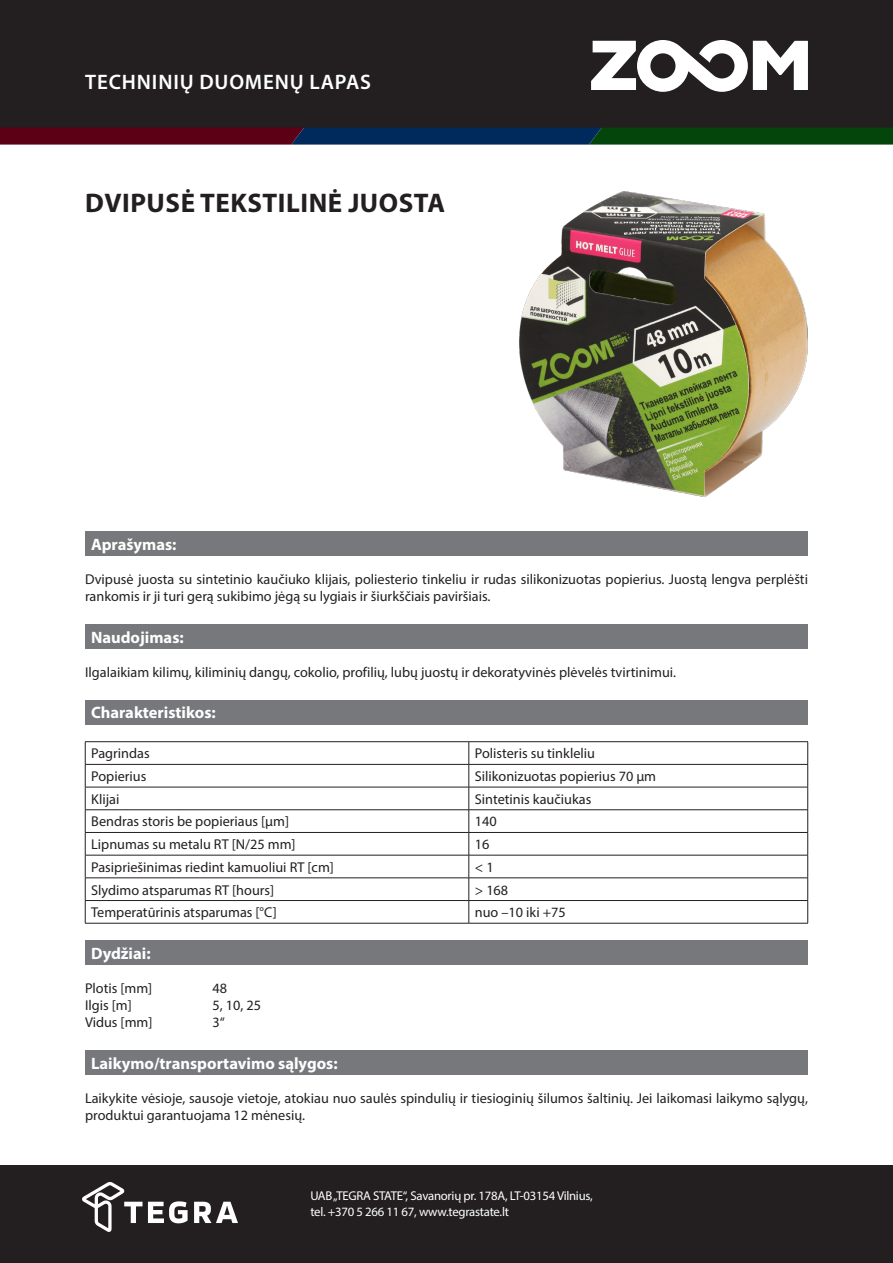
<style>
.page{position:relative;width:893px;height:1263px;background:#fff}
.page>*{position:absolute;margin:0;border:0;box-sizing:border-box;transform-origin:0 0}
.Pavadinimas{font:700 27px "Myriad Pro";letter-spacing:.02em;color:#231f20}
.t1{font:600 21px "Myriad Pro";letter-spacing:.04em;color:#fff}
.Tekstas_paprastas{font:700 16.5px "Myriad Pro";color:#fff}
.Tekstas_paprastas-2{font:14.25px/17.1px "Myriad Pro";color:#231f20}
.t2{font:12.75px/15.3px "Myriad Pro";letter-spacing:-.02em;color:#fff}
</style>
<div class="page">
<div style="left:0;top:0;width:893px;height:128px;background:#231f20"></div>
<svg style="left:0;top:128px;width:893px;height:17px"></svg>
<svg style="left:591px;top:40px;width:217px;height:52px"></svg>
<div style="left:85px;top:531px;width:723px;height:25px;background:#76787b"></div>
<div style="left:85px;top:624px;width:723px;height:25px;background:#76787b"></div>
<div style="left:85px;top:700px;width:723px;height:24px;background:#76787b"></div>
<hr style="left:85px;top:741px;width:384px;height:1px;background:#231f20">
<hr style="left:469px;top:741px;width:339px;height:1px;background:#231f20">
<hr style="left:85px;top:764px;width:384px;height:1px;background:#231f20">
<hr style="left:469px;top:764px;width:339px;height:1px;background:#231f20">
<hr style="left:85px;top:787px;width:384px;height:1px;background:#231f20">
<hr style="left:469px;top:787px;width:339px;height:1px;background:#231f20">
<hr style="left:85px;top:809px;width:384px;height:1px;background:#231f20">
<hr style="left:469px;top:809px;width:339px;height:1px;background:#231f20">
<hr style="left:85px;top:832px;width:384px;height:1px;background:#231f20">
<hr style="left:469px;top:832px;width:339px;height:1px;background:#231f20">
<hr style="left:85px;top:855px;width:384px;height:1px;background:#231f20">
<hr style="left:469px;top:855px;width:339px;height:1px;background:#231f20">
<hr style="left:85px;top:877px;width:384px;height:1px;background:#231f20">
<hr style="left:469px;top:877px;width:339px;height:1px;background:#231f20">
<hr style="left:85px;top:900px;width:384px;height:1px;background:#231f20">
<svg style="left:85px;top:742px;width:1px;height:181px"></svg>
<hr style="left:469px;top:900px;width:339px;height:1px;background:#231f20">
<svg style="left:469px;top:742px;width:1px;height:181px"></svg>
<svg style="left:807px;top:742px;width:1px;height:181px"></svg>
<hr style="left:85px;top:923px;width:384px;height:1px;background:#231f20">
<hr style="left:469px;top:923px;width:339px;height:1px;background:#231f20">
<div style="left:85px;top:940px;width:723px;height:25px;background:#76787b"></div>
<div style="left:85px;top:1050px;width:723px;height:25px;background:#76787b"></div>
<img style="left:519px;top:191px;width:289px;height:305px">
<div style="left:0;top:1165px;width:893px;height:98px;background:#231f20"></div>
<img style="left:82px;top:1182px;width:155px;height:49px">
<h2 class="t1" style="left:85px;top:69px;width:287px">TECHNINIŲ DUOMENŲ LAPAS</h2>
<p class="Pavadinimas" style="left:85px;top:185px;width:361px">DVIPUSĖ TEKSTILINĖ JUOSTA</p>
<p class="Tekstas_paprastas" style="left:91px;top:534px;width:87px">Aprašymas:</p>
<p class="Tekstas_paprastas-2" style="left:85px;top:571px;width:724px">Dvipusė juosta su sintetinio kaučiuko klijais, poliesterio tinkeliu ir rudas silikonizuotas popierius. Juostą lengva perplėšti rankomis ir ji turi gerą sukibimo jėgą su lygiais ir šiurkščiais paviršiais.</p>
<p class="Tekstas_paprastas" style="left:91px;top:626px;width:94px">Naudojimas:</p>
<p class="Tekstas_paprastas-2" style="left:85px;top:663px;width:593px">Ilgalaikiam kilimų, kiliminių dangų, cokolio, profilių, lubų juostų ir dekoratyvinės plėvelės tvirtinimui.</p>
<p class="Tekstas_paprastas" style="left:91px;top:702px;width:126px">Charakteristikos:</p>
<p class="Tekstas_paprastas-2" style="left:91px;top:745px;width:60px">Pagrindas</p>
<p class="Tekstas_paprastas-2" style="left:475px;top:745px;width:122px">Polisteris su tinkleliu</p>
<p class="Tekstas_paprastas-2" style="left:91px;top:767px;width:57px">Popierius</p>
<p class="Tekstas_paprastas-2" style="left:475px;top:767px;width:183px">Silikonizuotas popierius 70 µm</p>
<p class="Tekstas_paprastas-2" style="left:91px;top:790px;width:30px">Klijai</p>
<p class="Tekstas_paprastas-2" style="left:475px;top:790px;width:118px">Sintetinis kaučiukas</p>
<p class="Tekstas_paprastas-2" style="left:91px;top:813px;width:199px">Bendras storis be popieriaus [µm]</p>
<p class="Tekstas_paprastas-2" style="left:475px;top:813px;width:23px">140</p>
<p class="Tekstas_paprastas-2" style="left:91px;top:835px;width:206px">Lipnumas su metalu RT [N/25 mm]</p>
<p class="Tekstas_paprastas-2" style="left:475px;top:835px;width:16px">16</p>
<p class="Tekstas_paprastas-2" style="left:91px;top:858px;width:244px">Pasipriešinimas riedint kamuoliui RT [cm]</p>
<p class="Tekstas_paprastas-2" style="left:475px;top:858px;width:20px">&lt; 1</p>
<p class="Tekstas_paprastas-2" style="left:91px;top:881px;width:185px">Slydimo atsparumas RT [hours]</p>
<p class="Tekstas_paprastas-2" style="left:475px;top:881px;width:35px">&gt; 168</p>
<p class="Tekstas_paprastas-2" style="left:91px;top:904px;width:187px">Temperatūrinis atsparumas [°C]</p>
<p class="Tekstas_paprastas-2" style="left:475px;top:904px;width:93px">nuo –10 iki +75</p>
<p class="Tekstas_paprastas" style="left:91px;top:942px;width:61px">Dydžiai:</p>
<p class="Tekstas_paprastas-2" style="left:85px;top:979px;width:69px">Plotis [mm]</p>
<p class="Tekstas_paprastas-2" style="left:213px;top:979px;width:16px">48</p>
<p class="Tekstas_paprastas-2" style="left:85px;top:997px;width:48px">Ilgis [m]</p>
<p class="Tekstas_paprastas-2" style="left:213px;top:997px;width:50px">5, 10, 25</p>
<p class="Tekstas_paprastas-2" style="left:85px;top:1014px;width:69px">Vidus [mm]</p>
<p class="Tekstas_paprastas-2" style="left:213px;top:1014px;width:14px">3“</p>
<p class="Tekstas_paprastas" style="left:91px;top:1052px;width:248px">Laikymo/transportavimo sąlygos:</p>
<p class="Tekstas_paprastas-2" style="left:85px;top:1089px;width:724px">Laikykite vėsioje, sausoje vietoje, atokiau nuo saulės spindulių ir tiesioginių šilumos šaltinių. Jei laikomasi laikymo sąlygų, produktui garantuojama 12 mėnesių.</p>
<p class="t2" style="left:310px;top:1188px;width:284px">UAB „TEGRA STATE“, Savanorių pr. 178A, LT-03154 Vilnius, tel. +370 5 266 11 67, www.tegrastate.lt</p>
</div>
